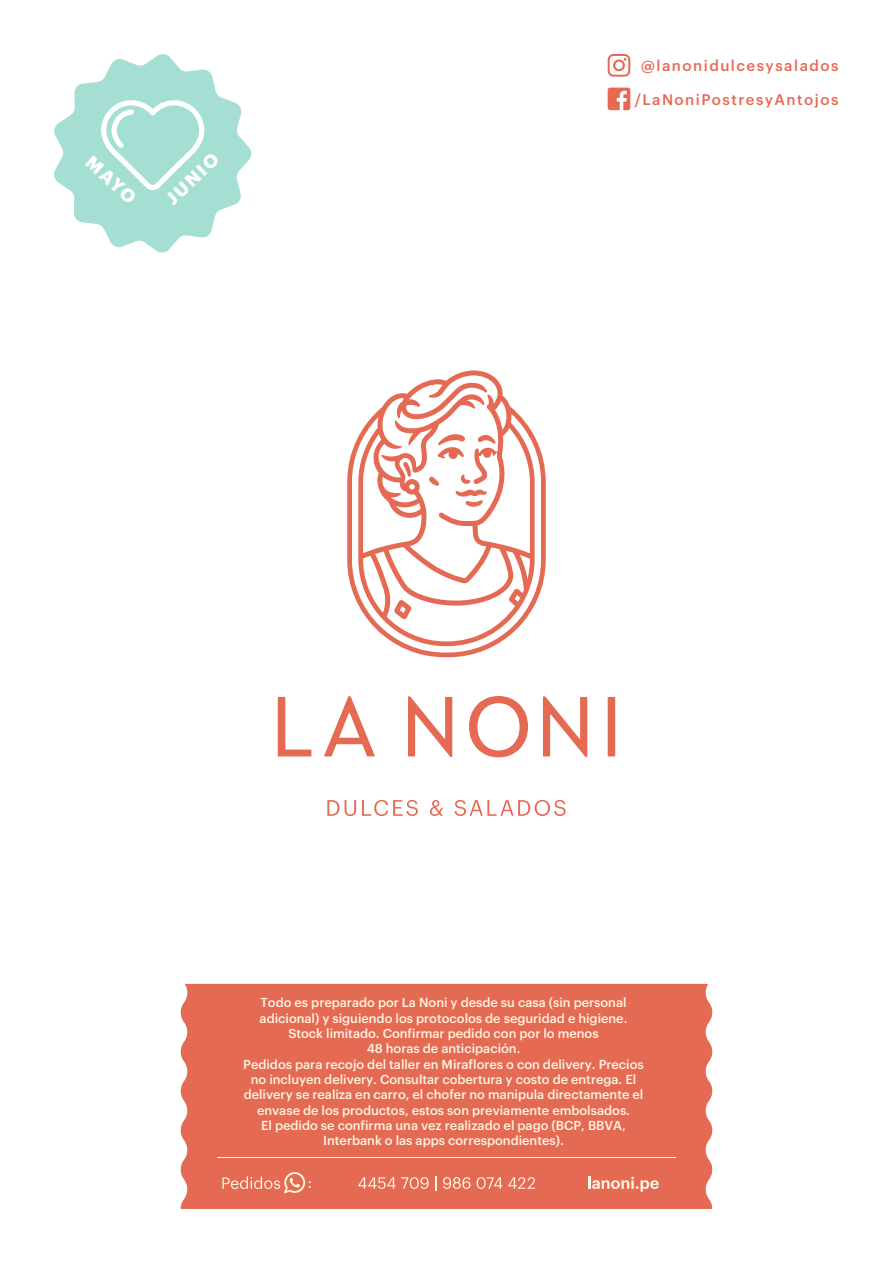
<style>
.page{position:relative;width:893px;height:1263px;background:#fff}
.page>*{position:absolute;margin:0;border:0;box-sizing:border-box;transform-origin:0 0}
.t1{font:700 18px "Graphik";color:#fff}
.t2{font:500 15px "Graphik";letter-spacing:.1em;color:#e56a54}
.t3{font:500 12.75px/15.3px "Graphik";color:#fff4e0;text-align:center}
</style>
<div class="page">
<svg style="left:347px;top:370px;width:199px;height:287px"></svg>
<svg style="left:428px;top:434px;width:69px;height:73px"></svg>
<svg style="left:278px;top:697px;width:33px;height:59px"></svg>
<svg style="left:324px;top:696px;width:51px;height:60px"></svg>
<svg style="left:408px;top:696px;width:44px;height:61px"></svg>
<svg style="left:543px;top:696px;width:44px;height:61px"></svg>
<div style="left:608px;top:697px;width:7px;height:59px;background:#e56a54"></div>
<svg style="left:469px;top:696px;width:59px;height:61px"></svg>
<svg style="left:327px;top:800px;width:12px;height:16px"></svg>
<svg style="left:345px;top:800px;width:11px;height:16px"></svg>
<svg style="left:362px;top:800px;width:56px;height:16px"></svg>
<svg style="left:430px;top:800px;width:13px;height:16px"></svg>
<svg style="left:455px;top:800px;width:111px;height:16px"></svg>
<svg style="left:54px;top:54px;width:198px;height:199px"></svg>
<div style="left:181px;top:984px;width:531px;height:225px;background:#e56a54"></div>
<svg style="left:588px;top:1176px;width:71px;height:15px"></svg>
<hr style="left:217px;top:1157px;width:459px;height:1px;background:#fff4e0">
<svg style="left:222px;top:1172px;width:89px;height:21px;background:#e9856f"></svg>
<svg style="left:358px;top:1177px;width:71px;height:12px"></svg>
<svg style="left:435px;top:1176px;width:1px;height:15px"></svg>
<svg style="left:443px;top:1177px;width:27px;height:12px"></svg>
<svg style="left:477px;top:1177px;width:58px;height:12px"></svg>
<svg style="left:608px;top:88px;width:22px;height:22px"></svg>
<svg style="left:608px;top:54px;width:22px;height:23px"></svg>
<h1 class="t1" style="left:98px;top:149px;width:62px;rotate:42deg">MAYO</h1>
<h1 class="t1" style="left:159px;top:192px;width:67px;rotate:-44deg">JUNIO</h1>
<p class="t2" style="left:641px;top:55px;width:199px">@lanonidulcesysalados</p>
<p class="t2" style="left:635px;top:88px;width:205px">/LaNoniPostresyAntojos</p>
<p class="t3" style="left:243px;top:994px;width:402px">Todo es preparado por La Noni y desde su casa (sin personal adicional) y siguiendo los protocolos de seguridad e higiene.<br>Stock limitado. Confirmar pedido con por lo menos<br>48 horas de anticipación.<br>Pedidos para recojo del taller en Miraflores o con delivery. Precios no incluyen delivery. Consultar cobertura y costo de entrega. El delivery se realiza en carro, el chofer no manipula directamente el envase de los productos, estos son previamente embolsados.<br>El pedido se confirma una vez realizado el pago (BCP, BBVA, Interbank o las apps correspondientes).</p>
</div>
